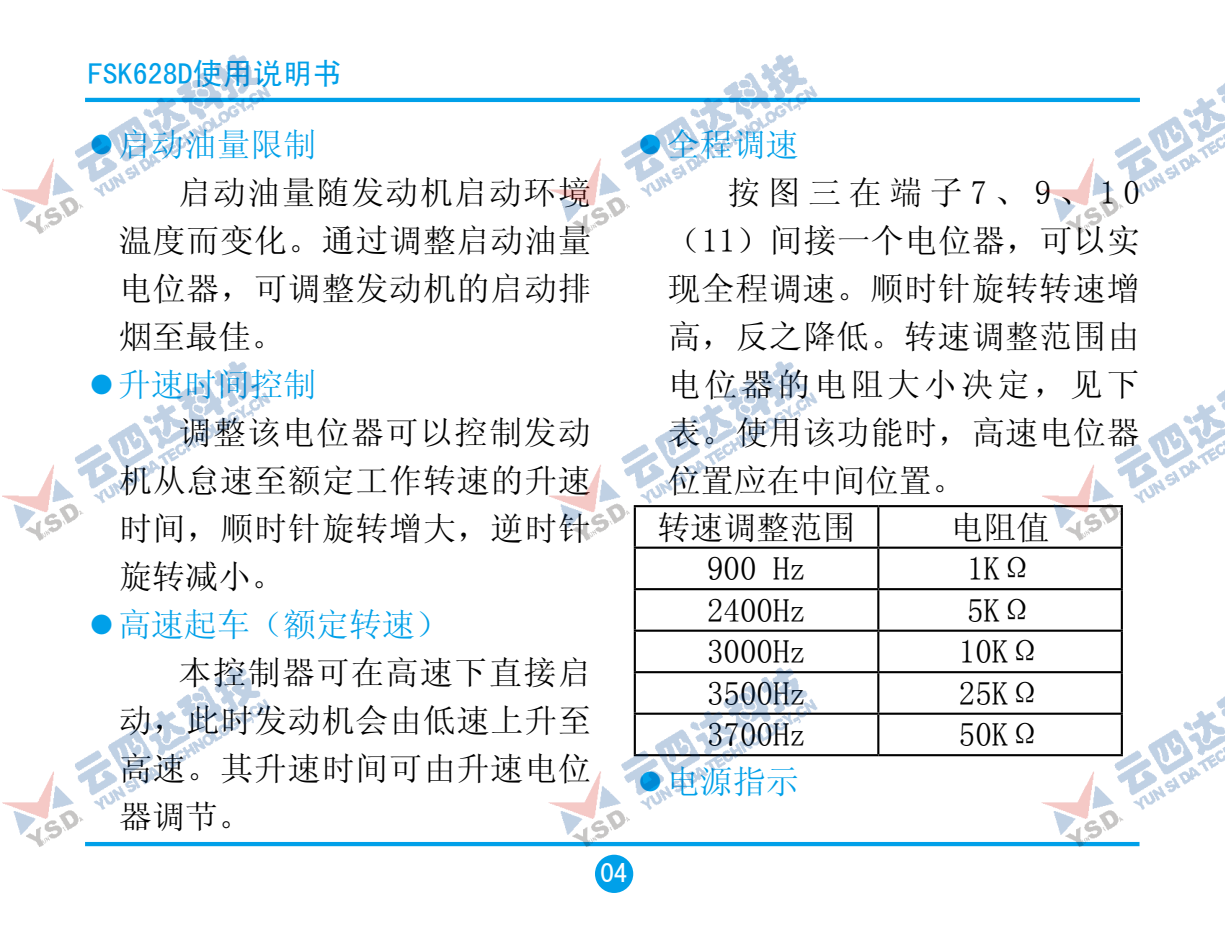
<style>
.page{position:relative;width:1225px;height:927px;background:#fff}
.page>*{position:absolute;margin:0;border:0;box-sizing:border-box;transform-origin:0 0}
.t1{font:33px "Sim Sun";letter-spacing:.025em;color:#000}
.t2{font:33px "Sim Sun";letter-spacing:.045em;color:#000}
.t3{font:33px "Sim Sun";color:#00a0e9}
.t4{font:33px "Sim Sun";letter-spacing:.11em;color:#000}
.t5{font:33px "Sim Sun";letter-spacing:.225em;color:#000}
.t6{font:33px "Sim Sun";color:#000}
.t7{font:30px "Sim Hei";color:#00a0e9}
.t8{font:27px "Sim Hei";color:#fff}
.s1{font-family:"Koz Go Pro"}
</style>
<div class="page">
<img style="left:2px;top:54px;width:1223px;height:839px">
<p class="t7" style="left:88px;top:58px;width:256px">FSK628D使用说明书</p>
<p class="t3" style="left:85px;top:128px;width:232px"><span class="s1">◦</span>启动油量限制</p>
<p class="t2" style="left:179px;top:176px;width:414px">启动油量随发动机启动环境</p>
<p class="t1" style="left:119px;top:224px;width:473px">温度而变化。通过调整启动油量</p>
<p class="t1" style="left:119px;top:272px;width:473px">电位器，可调整发动机的启动排</p>
<p class="t1" style="left:119px;top:320px;width:166px">烟至最佳。</p>
<p class="t3" style="left:85px;top:368px;width:232px"><span class="s1">◦</span>升速时间控制</p>
<p class="t2" style="left:179px;top:416px;width:414px">调整该电位器可以控制发动</p>
<p class="t1" style="left:119px;top:464px;width:473px">机从怠速至额定工作转速的升速</p>
<p class="t1" style="left:119px;top:512px;width:473px">时间，顺时针旋转增大，逆时针</p>
<p class="t1" style="left:119px;top:560px;width:166px">旋转减小。</p>
<p class="t3" style="left:85px;top:608px;width:364px"><span class="s1">◦</span>高速起车（额定转速）</p>
<p class="t2" style="left:179px;top:656px;width:414px">本控制器可在高速下直接启</p>
<p class="t1" style="left:119px;top:704px;width:473px">动，此时发动机会由低速上升至</p>
<p class="t1" style="left:119px;top:752px;width:473px">高速。其升速时间可由升速电位</p>
<p class="t1" style="left:119px;top:800px;width:133px">器调节。</p>
<p class="t8" style="left:600px;top:859px;width:15px">0</p>
<p class="t3" style="left:634px;top:128px;width:166px"><span class="s1">◦</span>全程调速</p>
<p class="t5" style="left:727px;top:176px;width:414px">按图三在端子7、9、10</p>
<p class="t1" style="left:668px;top:224px;width:474px">（11）间接一个电位器，可以实</p>
<p class="t1" style="left:668px;top:272px;width:473px">现全程调速。顺时针旋转转速增</p>
<p class="t1" style="left:668px;top:320px;width:473px">高，反之降低。转速调整范围由</p>
<p class="t4" style="left:668px;top:368px;width:473px">电位器的电阻大小决定，见下</p>
<p class="t1" style="left:668px;top:416px;width:473px">表。使用该功能时，高速电位器</p>
<p class="t6" style="left:668px;top:464px;width:299px">位置应在中间位置。</p>
<p class="t1" style="left:657px;top:511px;width:199px">转速调整范围</p>
<p class="t1" style="left:950px;top:511px;width:100px">电阻值</p>
<p class="t1" style="left:707px;top:552px;width:100px">900 Hz</p>
<p class="t1" style="left:967px;top:552px;width:67px">1KΩ</p>
<p class="t1" style="left:707px;top:594px;width:100px">2400Hz</p>
<p class="t1" style="left:967px;top:594px;width:67px">5KΩ</p>
<p class="t1" style="left:707px;top:635px;width:100px">3000Hz</p>
<p class="t1" style="left:958px;top:635px;width:84px">10KΩ</p>
<p class="t1" style="left:707px;top:677px;width:100px">3500Hz</p>
<p class="t1" style="left:958px;top:677px;width:84px">25KΩ</p>
<p class="t1" style="left:707px;top:718px;width:100px">3700Hz</p>
<p class="t1" style="left:958px;top:718px;width:84px">50KΩ</p>
<p class="t3" style="left:634px;top:765px;width:166px"><span class="s1">◦</span>电源指示</p>
</div>
